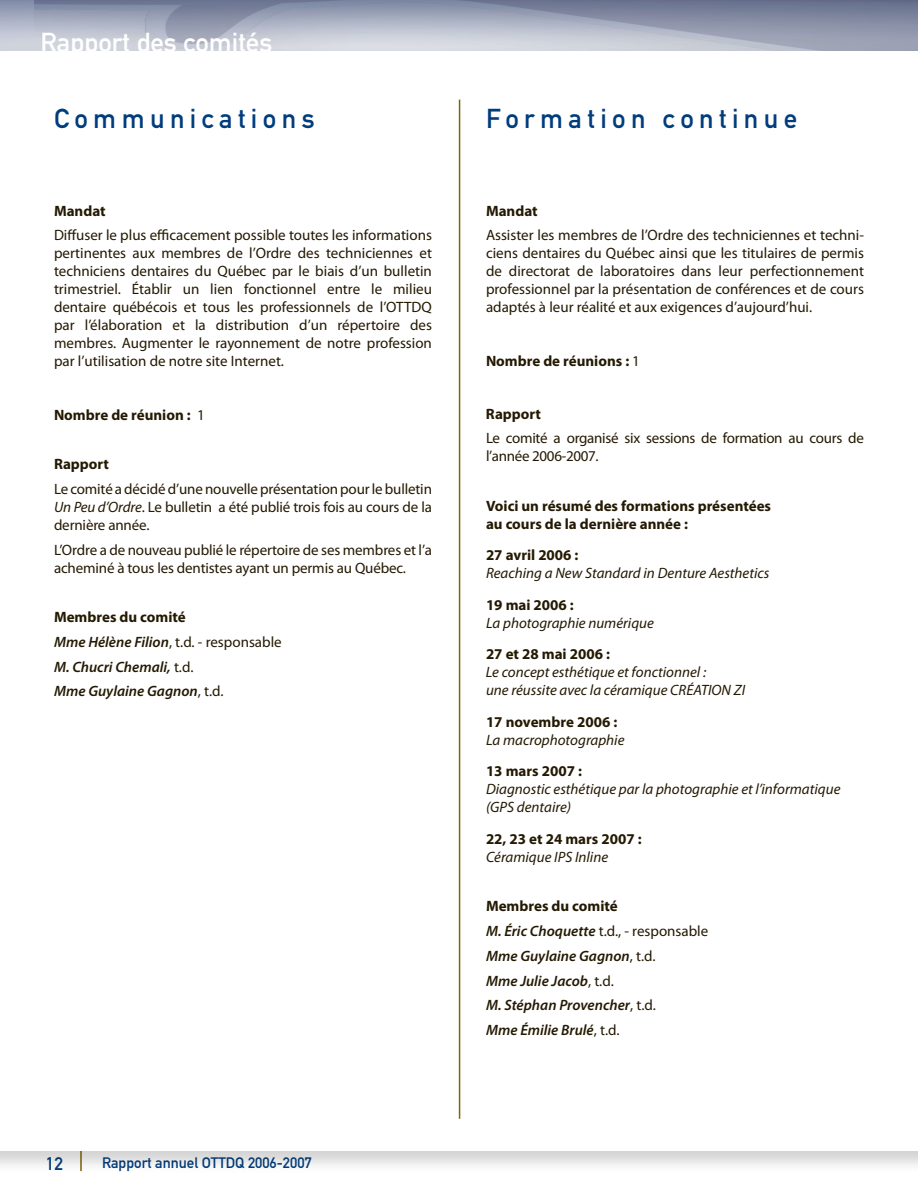
<style>
.page{position:relative;width:918px;height:1188px;background:#fff}
.page>*{position:absolute;margin:0;border:0;box-sizing:border-box;transform-origin:0 0}
.t1{font:27px "DIN Mittelschrift";letter-spacing:.2em;color:#003d7d}
.t2{font:27px "DIN Mittelschrift";color:#fff}
.t3{font:18px "DIN Mittelschrift";color:#003d7d}
.t4{font:15px/18px "Myriad Pro";letter-spacing:-.01em;color:#241902;text-align:justify}
.t5{font:italic 15px/18px "Myriad Pro";color:#241902}
.t6{font:italic 600 15px/24.8px "Myriad Pro";color:#241902}
.t7{font:700 15px/18px "Myriad Pro";color:#241902}
.t8{font:15px "DIN Mittelschrift";color:#003d7d}
.s1{font-weight:400}
.s2{font-style:italic}
.s3{font-weight:700;font-style:normal}
.s4{font-weight:400;font-style:normal}
</style>
<div class="page">
<img style="left:0;top:0;width:35px;height:51px">
<div style="left:0;top:1110px;width:918px;height:64px;background:#221e1f;opacity:.2"></div>
<div style="left:0;top:1111px;width:918px;height:40px;background:#fff"></div>
<img style="left:35px;top:0;width:883px;height:51px">
<hr style="left:459px;top:100px;width:1px;height:1019px;background:#7b6600">
<h1 class="t2" style="left:40px;top:26px;width:233px">Rapport des comités</h1>
<h1 class="t1" style="left:54px;top:103px;width:262px">Communications</h1>
<p class="t7" style="left:54px;top:201px;width:53px">Mandat</p>
<p class="t4" style="left:54px;top:226px;width:380px">Diffuser le plus efficacement possible toutes les informations pertinentes aux membres de l’Ordre des techniciennes et techniciens dentaires du Québec par le biais d’un bulletin trimestriel. Établir un lien fonctionnel entre le milieu dentaire québécois et tous les professionnels de l’OTTDQ par l’élaboration et la distribution d’un répertoire des membres. Augmenter le rayonnement de notre profession par l’utilisation de notre site Internet.</p>
<p class="t7" style="left:54px;top:405px;width:152px">Nombre de réunion : <span class="s1">1</span></p>
<p class="t7" style="left:54px;top:455px;width:57px">Rapport</p>
<p class="t4" style="left:54px;top:480px;width:380px">Le comité a décidé d’une nouvelle présentation pour le bulletin <span class="s2">Un Peu d’Ordre</span>. Le bulletin a été publié trois fois au cours de la dernière année.</p>
<p class="t4" style="left:54px;top:540px;width:380px">L’Ordre a de nouveau publié le répertoire de ses membres et l’a acheminé à tous les dentistes ayant un permis au Québec.</p>
<p class="t6" style="left:54px;top:604px;width:229px"><span class="s3">Membres du comité<br></span>Mme Hélène Filion<span class="s4">, t.d. - responsable<br></span>M. Chucri Chemali, <span class="s4">t.d.<br></span>Mme Guylaine Gagnon<span class="s4">, t.d.</span></p>
<p class="t3" style="left:46px;top:1153px;width:19px">12</p>
<p class="t8" style="left:102px;top:1154px;width:211px">Rapport annuel OTTDQ 2006-2007</p>
<h1 class="t1" style="left:486px;top:103px;width:313px">Formation continue</h1>
<p class="t7" style="left:486px;top:201px;width:53px">Mandat</p>
<p class="t4" style="left:486px;top:226px;width:380px">Assister les membres de l’Ordre des techniciennes et techni&shy;ciens dentaires du Québec ainsi que les titulaires de permis de directorat de laboratoires dans leur perfectionnement professionnel par la présentation de conférences et de cours adaptés à leur réalité et aux exigences d’aujourd’hui.</p>
<p class="t7" style="left:486px;top:351px;width:156px">Nombre de réunions : <span class="s1">1</span></p>
<p class="t7" style="left:486px;top:404px;width:57px">Rapport</p>
<p class="t4" style="left:486px;top:429px;width:379px">Le comité a organisé six sessions de formation au cours de l’année 2006-2007.</p>
<p class="t7" style="left:486px;top:496px;width:287px">Voici un résumé des formations présentées au cours de la dernière année :</p>
<p class="t7" style="left:486px;top:546px;width:94px">27 avril 2006 :</p>
<p class="t5" style="left:486px;top:564px;width:285px">Reaching a New Standard in Denture Aesthetics</p>
<p class="t7" style="left:486px;top:595px;width:89px">19 mai 2006 :</p>
<p class="t5" style="left:486px;top:614px;width:169px">La photographie numérique</p>
<p class="t7" style="left:486px;top:645px;width:126px">27 et 28 mai 2006 :</p>
<p class="t5" style="left:486px;top:663px;width:261px">Le concept esthétique et fonctionnel :<br>une réussite avec la céramique CRÉATION ZI</p>
<p class="t7" style="left:486px;top:712px;width:133px">17 novembre 2006 :</p>
<p class="t5" style="left:486px;top:731px;width:140px">La macrophotographie</p>
<p class="t7" style="left:486px;top:762px;width:97px">13 mars 2007 :</p>
<p class="t5" style="left:486px;top:780px;width:356px">Diagnostic esthétique par la photographie et l’informatique (GPS dentaire)</p>
<p class="t7" style="left:486px;top:829px;width:157px">22, 23 et 24 mars 2007 :</p>
<p class="t5" style="left:486px;top:848px;width:124px">Céramique IPS Inline</p>
<p class="t6" style="left:486px;top:894px;width:224px"><span class="s3">Membres du comité<br></span>M. Éric Choquette <span class="s4">t.d., - responsable<br></span>Mme Guylaine Gagnon<span class="s4">, t.d.<br></span>Mme Julie Jacob<span class="s4">, t.d.<br></span>M. Stéphan Provencher<span class="s4">, t.d.<br></span>Mme Émilie Brulé<span class="s4">, t.d.</span></p>
</div>
